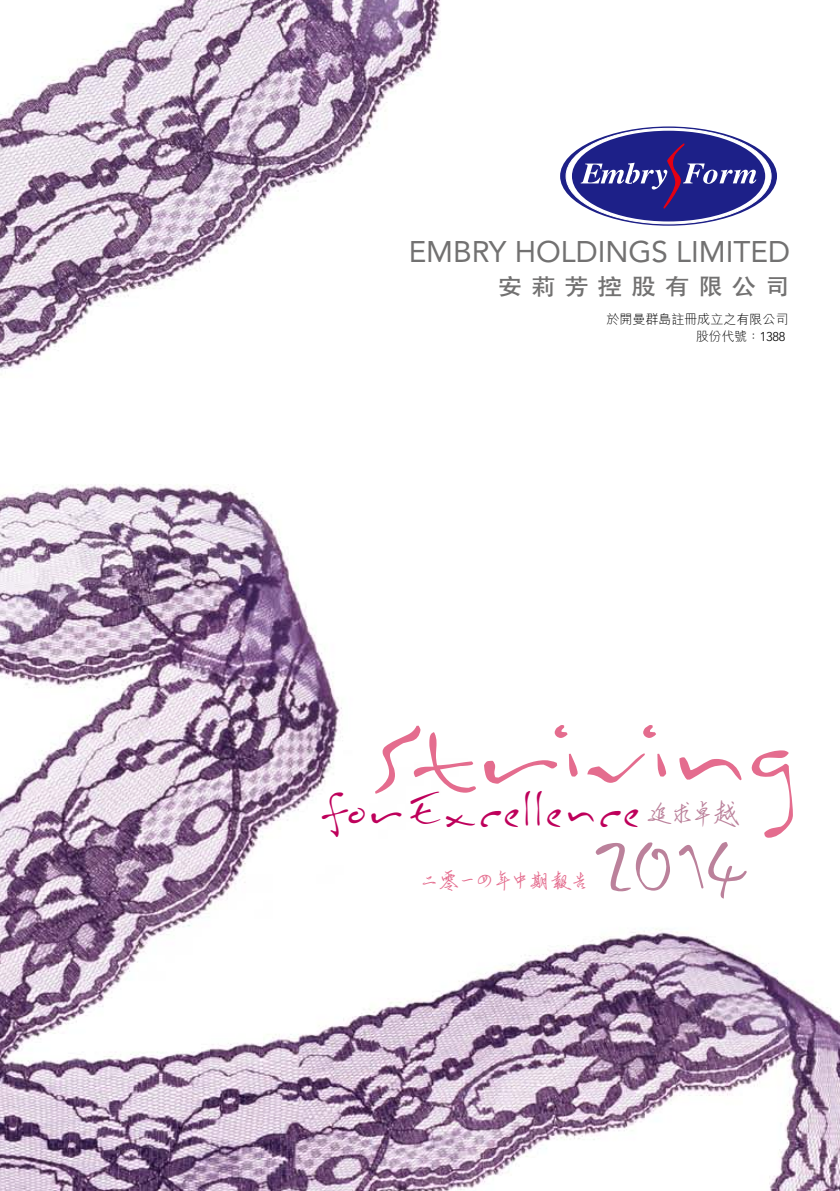
<style>
.page{position:relative;width:840px;height:1191px;background:#fff}
.page>*{position:absolute;margin:0;border:0;box-sizing:border-box;transform-origin:0 0}
.t1{font:119.4px "Inkburrow";letter-spacing:-.005em;color:#e46c8e}
.t2{font:94px "Inkburrow";color:#bb819b}
.t3{font:49.2px "Inkburrow";letter-spacing:.06em;color:#be005b}
.t4{font:29.6px "Avenir LT Std";color:#727171}
.t5{font:500 27.8px "M Banquet PHK";color:#bb819b}
.t6{font:700 23.2px "C Hei 2 HK";letter-spacing:.3em;color:#727171;scale:1.11 1}
.t7{font:500 22px "M Banquet PHK";letter-spacing:.1em;color:#e46c8e}
.t8{font:300 13px "M Hei HK";color:#000}
.t9{font:300 12.8px "M Hei HK";color:#000}
.s1{font-family:"Avenir LT Std"}
</style>
<div class="page">
<img style="left:0;top:0;width:839px;height:1191px">
<svg style="left:559px;top:126px;width:217px;height:100px"></svg>
<svg style="left:565px;top:128px;width:205px;height:96px"></svg>
<div style="left:571px;top:131px;width:193px;height:90px;background:#1d2088;border-radius:50%"></div>
<svg style="left:580px;top:129px;width:176px;height:81px"></svg>
<p class="t4" style="left:408px;top:234px;width:382px">EMBRY HOLDINGS LIMITED</p>
<p class="t6" style="left:496px;top:274px;width:265px">安莉芳控股有限公司</p>
<p class="t8" style="left:606px;top:312px;width:183px">於開曼群島註冊成立之有限公司</p>
<p class="t9" style="left:695px;top:329px;width:91px">股份代號：<span class="s1">1388</span></p>
<h1 class="t1" style="left:376px;top:687px;width:426px">Striving</h1>
<h2 class="t2" style="left:594px;top:813px;width:158px">2014</h2>
<h3 class="t3" style="left:325px;top:783px;width:318px">forExcellence</h3>
<p class="t5" style="left:645px;top:796px;width:96px">追求卓越</p>
<p class="t7" style="left:421px;top:866px;width:167px">二零一四年中期報告</p>
</div>
